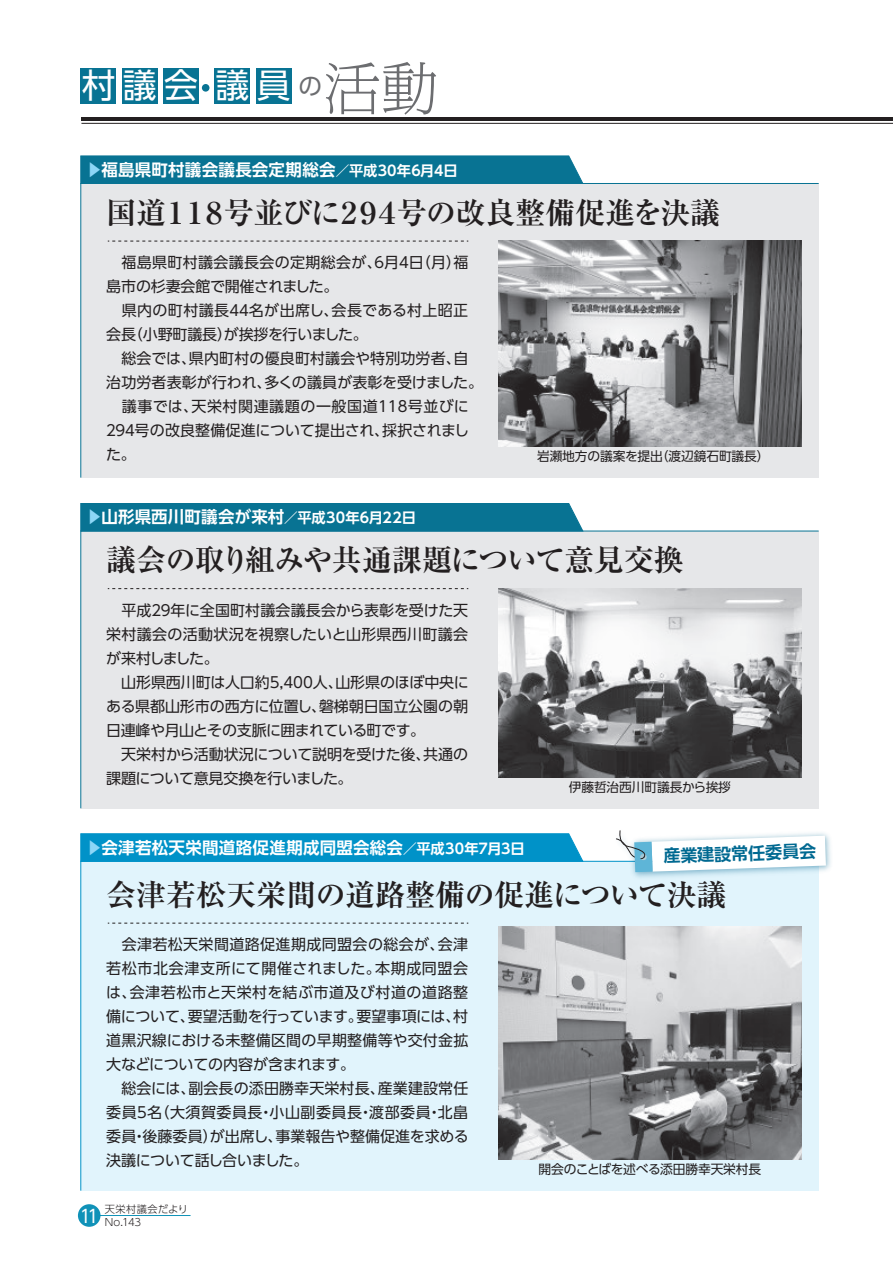
<style>
.page{position:relative;width:893px;height:1263px;background:#fff}
.page>*{position:absolute;margin:0;border:0;box-sizing:border-box;transform-origin:0 0}
.t1{font:300 55.5px "M News M Pro";color:#6c6d70}
.t2{font:33.75px "UD Shin Go Pro";color:#fff}
.t3{font:700 30px "Ryumin Pr 6";letter-spacing:-.02em;color:#231f20}
.t4{font:700 30px "Ryumin Pr 6";color:#231f20}
.t5{font:23.55px "UD Shin Go Pro";color:#6c6d70}
.t6{font:18px "UD Shin Go Pro";color:#fff;scale:.95 1}
.t7{font:700 16.95px "UD Shin Go Pro De";color:#006991}
.t8{font:700 16.5px "UD Shin Go Pro De";letter-spacing:.015em;color:#fff}
.t9{font:15px/24px "UD Shin Go Pro";letter-spacing:.005em;color:#231f20}
.t10{font:15px/24px "UD Shin Go Pro";letter-spacing:-.015em;color:#231f20}
.t11{font:15px/24px "UD Shin Go Pro";letter-spacing:.035em;color:#231f20}
.t12{font:15px/24px "UD Shin Go Pro";letter-spacing:-.035em;color:#231f20}
.t13{font:15px/24px "UD Shin Go Pro";letter-spacing:.025em;color:#231f20}
.t14{font:15px "UD Shin Go Pro";letter-spacing:-.02em;color:#231f20}
.t15{font:15px "UD Shin Go Pro";letter-spacing:-.1em;color:#231f20}
.t16{font:700 14.25px "UD Shin Go Pro De";color:#fff}
.t17{font:12.75px "UD Shin Go Pro";letter-spacing:-.01em;color:#231f20}
.t18{font:300 10.2px "UD Shin Go Pro";letter-spacing:.05em;color:#231f20}
.t19{font:300 10.2px "UD Shin Go Pro";letter-spacing:.03em;color:#231f20}
.s1{color:#8dd7f7}
</style>
<div class="page">
<div style="left:80px;top:861px;width:739px;height:330px;background:#e1f4fc"></div>
<svg style="left:108px;top:923px;width:360px;height:1px"></svg>
<div style="left:80px;top:833px;width:504px;height:29px;background:#0092c8"></div>
<hr style="left:80px;top:1215px;width:111px;height:1px;background:#1092b8">
<div style="left:78px;top:1204px;width:23px;height:23px;background:#1092b8;border-radius:50%"></div>
<div style="left:80px;top:183px;width:739px;height:295px;background:#e6e7e9"></div>
<div style="left:80px;top:155px;width:504px;height:29px;background:#087393"></div>
<div style="left:80px;top:531px;width:739px;height:278px;background:#e6e7e9"></div>
<div style="left:80px;top:503px;width:504px;height:28px;background:#087393"></div>
<img style="left:498px;top:241px;width:304px;height:205px">
<img style="left:498px;top:588px;width:304px;height:189px">
<img style="left:498px;top:927px;width:304px;height:232px">
<div style="left:202px;top:84px;width:7px;height:8px;background:#087393;border-radius:50%"></div>
<div style="left:81px;top:68px;width:35px;height:35px;background:#087393"></div>
<div style="left:122px;top:68px;width:35px;height:35px;background:#087393"></div>
<div style="left:163px;top:68px;width:36px;height:35px;background:#087393"></div>
<div style="left:215px;top:68px;width:35px;height:35px;background:#087393"></div>
<div style="left:256px;top:68px;width:35px;height:35px;background:#087393"></div>
<hr style="left:81px;top:117px;width:812px;height:3px;background:#231f20">
<hr style="left:81px;top:123px;width:812px;height:1px;background:#231f20">
<img style="left:608px;top:834px;width:223px;height:48px">
<svg style="left:616px;top:830px;width:210px;height:42px"></svg>
<h2 class="t2" style="left:82px;top:58px;width:118px">村議会</h2>
<h2 class="t2" style="left:216px;top:58px;width:76px">議員</h2>
<h1 class="t1" style="left:324px;top:48px;width:114px">活動</h1>
<h3 class="t5" style="left:299px;top:67px;width:25px">の</h3>
<p class="t8" style="left:86px;top:156px;width:251px"><span class="s1">▶</span>福島県町村議会議長会定期総会</p>
<p class="t16" style="left:335px;top:159px;width:124px">／平成30年6月4日</p>
<h3 class="t3" style="left:397px;top:189px;width:325px">号の改良整備促進を決議</h3>
<h3 class="t3" style="left:106px;top:189px;width:61px">国道</h3>
<h3 class="t3" style="left:224px;top:189px;width:119px">号並びに</h3>
<h3 class="t3" style="left:161px;top:189px;width:70px">１１８</h3>
<h3 class="t3" style="left:334px;top:189px;width:70px">２９４</h3>
<p class="t9" style="left:106px;top:250px;width:282px">　福島県町村議会議長会の定期総会が６、</p>
<p class="t14" style="left:106px;top:274px;width:234px">島市の杉妻会館で開催されました。</p>
<p class="t9" style="left:332px;top:298px;width:138px">会長である村上昭正</p>
<p class="t9" style="left:409px;top:250px;width:61px">（日月福）</p>
<p class="t9" style="left:384px;top:250px;width:16px">月</p>
<p class="t9" style="left:396px;top:250px;width:16px">４</p>
<p class="t9" style="left:249px;top:298px;width:91px">名が出席し、</p>
<p class="t9" style="left:128px;top:298px;width:241px;text-indent:-22px">　県内の町村議長<br>（小野町議長が挨拶を行いました。</p>
<p class="t9" style="left:227px;top:298px;width:26px">４４</p>
<p class="t9" style="left:106px;top:322px;width:31px">会長</p>
<p class="t9" style="left:217px;top:322px;width:16px">）</p>
<p class="t9" style="left:189px;top:346px;width:281px">県内町村の優良町村議会や特別功労者自、</p>
<p class="t9" style="left:106px;top:346px;width:91px">　総会では、</p>
<p class="t9" style="left:106px;top:370px;width:167px">治功労者表彰が行われ、</p>
<p class="t10" style="left:264px;top:370px;width:220px">多くの議員が表彰を受けました。</p>
<p class="t9" style="left:408px;top:394px;width:62px">号並びに</p>
<p class="t11" style="left:192px;top:394px;width:188px">天栄村関連議題の一般国道</p>
<p class="t9" style="left:106px;top:394px;width:93px">　議事では、</p>
<p class="t9" style="left:375px;top:394px;width:36px">１１８</p>
<p class="t9" style="left:135px;top:418px;width:256px">号の改良整備促進について提出され、</p>
<p class="t9" style="left:382px;top:418px;width:89px">採択されまし</p>
<p class="t9" style="left:103px;top:418px;width:35px">２９４た。</p>
<p class="t8" style="left:86px;top:504px;width:200px"><span class="s1">▶</span>山形県西川町議会が来村</p>
<p class="t16" style="left:284px;top:506px;width:134px">／平成30年6月22日</p>
<p class="t17" style="left:656px;top:446px;width:115px">（渡辺鏡石町議長(</p>
<p class="t17" style="left:537px;top:446px;width:127px">岩瀬地方の議案を提出</p>
<h3 class="t3" style="left:106px;top:536px;width:579px">議会の取り組みや共通課題について意見交換</h3>
<p class="t9" style="left:171px;top:598px;width:299px">年に全国町村議会議長会から表彰を受けた天</p>
<p class="t9" style="left:106px;top:598px;width:47px">　平成</p>
<p class="t9" style="left:106px;top:622px;width:363px">栄村議会の活動状況を視察したいと山形県西川町議会</p>
<p class="t15" style="left:106px;top:646px;width:114px">が来村しました。</p>
<p class="t9" style="left:335px;top:670px;width:135px">山形県のほぼ中央に</p>
<p class="t9" style="left:149px;top:598px;width:26px">２９</p>
<p class="t9" style="left:106px;top:670px;width:363px">　山形県西川町は人口約5,400人、<br>ある県都山形市の西方に位置し磐梯朝日国立公園の朝</p>
<p class="t9" style="left:311px;top:694px;width:16px">、</p>
<p class="t12" style="left:106px;top:718px;width:321px">日連峰や月山とその支脈に囲まれている町です。</p>
<p class="t10" style="left:106px;top:742px;width:326px">　天栄村から活動状況について説明を受けた後、課題について意見交換を行いました。</p>
<p class="t9" style="left:423px;top:742px;width:47px">共通の</p>
<p class="t8" style="left:86px;top:834px;width:318px"><span class="s1">▶</span>会津若松天栄間道路促進期成同盟会総会</p>
<p class="t16" style="left:403px;top:837px;width:123px">／平成30年7月3日</p>
<p class="t17" style="left:569px;top:777px;width:164px">伊藤哲治西川町議長から挨拶</p>
<p class="t7" style="left:663px;top:842px;width:154px;rotate:-2deg">産業建設常任委員会</p>
<h3 class="t4" style="left:106px;top:871px;width:622px">会津若松天栄間の道路整備の促進について決議</h3>
<p class="t13" style="left:375px;top:932px;width:95px;text-indent:-269px">　会津若松天栄間道路促進期成同盟会の総会が、<br>本期成同盟会</p>
<p class="t9" style="left:438px;top:932px;width:32px">会津</p>
<p class="t11" style="left:130px;top:956px;width:340px;text-indent:-23px">若松市北会津支所にて開催されました。<br>会津若松市と天栄村を結ぶ市道及び村道の道路整</p>
<p class="t9" style="left:106px;top:980px;width:32px">は、</p>
<p class="t14" style="left:188px;top:1004px;width:177px">要望活動を行っています。</p>
<p class="t9" style="left:106px;top:1004px;width:90px">備について、</p>
<p class="t9" style="left:106px;top:1028px;width:364px">道黒沢線における未整備区間の早期整備等や交付金拡</p>
<p class="t10" style="left:106px;top:1052px;width:250px">大などについての内容が含まれます。</p>
<p class="t9" style="left:378px;top:1076px;width:92px">産業建設常任</p>
<p class="t9" style="left:357px;top:1004px;width:113px">要望事項には村、</p>
<p class="t9" style="left:188px;top:1076px;width:198px">副会長の添田勝幸天栄村長、</p>
<p class="t9" style="left:106px;top:1076px;width:91px">　総会には、</p>
<p class="t9" style="left:106px;top:1100px;width:32px">委員</p>
<p class="t11" style="left:147px;top:1100px;width:117px">（名大須賀委員長</p>
<p class="t9" style="left:270px;top:1100px;width:94px">小山副委員長</p>
<p class="t9" style="left:369px;top:1100px;width:63px">渡部委員</p>
<p class="t9" style="left:438px;top:1100px;width:32px">北畠</p>
<p class="t9" style="left:134px;top:1100px;width:16px">５</p>
<p class="t9" style="left:259px;top:1100px;width:16px">・</p>
<p class="t9" style="left:358px;top:1100px;width:16px">・</p>
<p class="t9" style="left:427px;top:1100px;width:16px">・</p>
<p class="t9" style="left:210px;top:1124px;width:74px">が出席し、</p>
<p class="t9" style="left:106px;top:1124px;width:113px">委員後藤委員）</p>
<p class="t9" style="left:275px;top:1124px;width:195px">事業報告や整備促進を求める</p>
<p class="t12" style="left:106px;top:1124px;width:204px;text-indent:26px">・<br>決議について話し合いました。</p>
<p class="t6" style="left:80px;top:1201px;width:22px">11</p>
<p class="t18" style="left:105px;top:1201px;width:85px">天栄村議会だより</p>
<p class="t19" style="left:105px;top:1213px;width:38px">No.143</p>
<p class="t17" style="left:539px;top:1159px;width:224px">開会のことばを述べる添田勝幸天栄村長</p>
</div>
